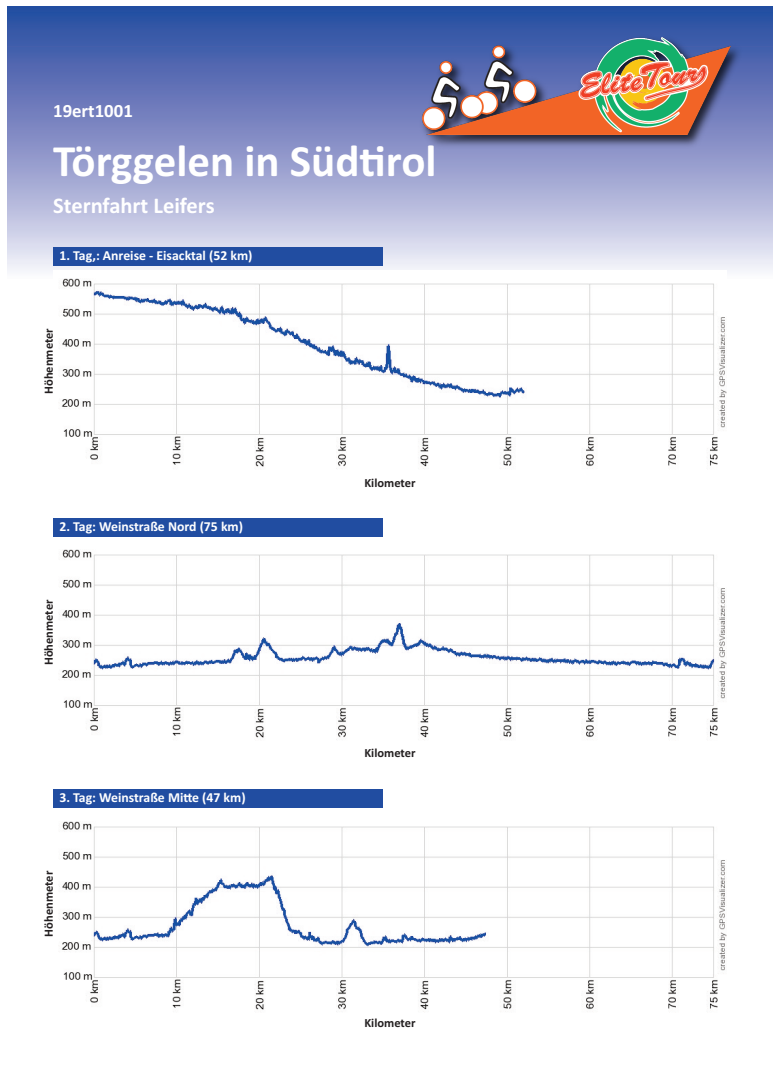
<style>
.page{position:relative;width:780px;height:1088px;background:#fff}
.page>*{position:absolute;margin:0;border:0;box-sizing:border-box;transform-origin:0 0}
.t1{font:700 45px "Calibri";color:#fff}
.t2{font:700 22.5px "Calibri";color:#fff}
.t3{font:700 18.75px "Calibri";color:#fff}
.t4{font:700 13.75px "Calibri";color:#fff}
.t5{font:700 12.5px "Calibri";color:#231f20}
</style>
<div class="page">
<div style="left:7px;top:6px;width:765px;height:272px;background:linear-gradient(to bottom,#21419c,#f2ebf7)"></div>
<div style="left:53px;top:247px;width:330px;height:18px;background:#214da1"></div>
<img style="left:59px;top:549px;width:667px;height:191px">
<div style="left:53px;top:518px;width:330px;height:19px;background:#214da1"></div>
<img style="left:59px;top:821px;width:667px;height:191px">
<div style="left:53px;top:790px;width:330px;height:18px;background:#214da1"></div>
<img style="left:411px;top:27px;width:335px;height:132px">
<img style="left:422px;top:37px;width:308px;height:98px">
<img style="left:53px;top:270px;width:673px;height:199px">
<h3 class="t3" style="left:53px;top:100px;width:81px">19ert1001</h3>
<h1 class="t1" style="left:53px;top:134px;width:385px">Törggelen in Südtirol</h1>
<h2 class="t2" style="left:53px;top:192px;width:163px">Sternfahrt Leifers</h2>
<p class="t4" style="left:59px;top:247px;width:195px">1. Tag,: Anreise - Eisacktal (52 km)</p>
<p class="t5" style="left:41px;top:394px;width:67px;rotate:-90deg">Höhenmeter</p>
<p class="t4" style="left:59px;top:518px;width:185px">2. Tag: Weinstraße Nord (75 km)</p>
<p class="t5" style="left:41px;top:665px;width:67px;rotate:-90deg">Höhenmeter</p>
<p class="t4" style="left:59px;top:789px;width:188px">3. Tag: Weinstraße Mitte (47 km)</p>
<p class="t5" style="left:41px;top:936px;width:67px;rotate:-90deg">Höhenmeter</p>
<p class="t5" style="left:364px;top:476px;width:52px">Kilometer</p>
<p class="t5" style="left:364px;top:746px;width:52px">Kilometer</p>
<p class="t5" style="left:364px;top:1016px;width:52px">Kilometer</p>
</div>
